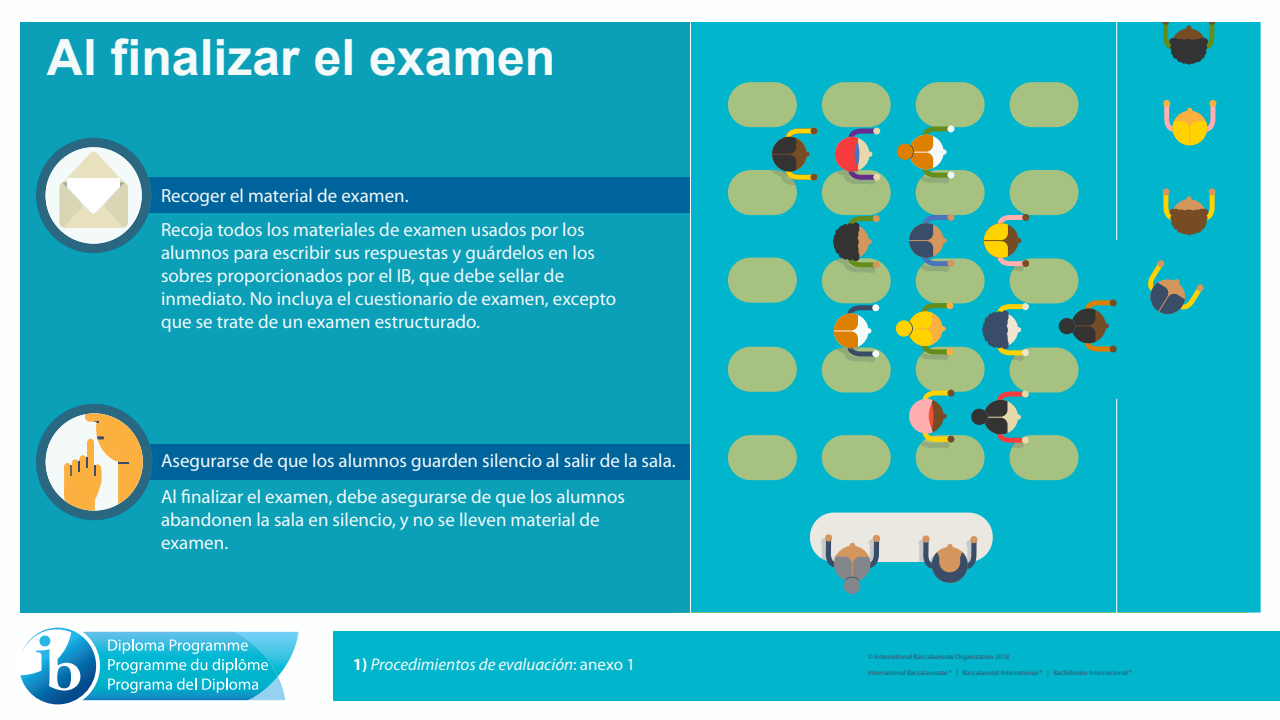
<style>
.page{position:relative;width:1280px;height:720px;background:#fff}
.page>*{position:absolute;margin:0;border:0;box-sizing:border-box;transform-origin:0 0}
.t1{font:700 50px "Arial";color:#f4f9f9}
.t2{font:19px/22.8px "Myriad Pro Regular 5";color:#f4f9f9}
.t3{font:italic 17px "Myriad Pro";color:#f4f9f9}
.t4{font:7px "Myriad Pro Regular 5";color:#394d68}
.s1{font-weight:700;font-style:normal}
.s2{font-family:"Myriad Pro Regular 5";font-style:normal}
</style>
<div class="page">
<div style="left:1118px;top:22px;width:143px;height:591px;background:#00b5cc"></div>
<svg style="left:1162px;top:22px;width:53px;height:41px;background:#2a8a7e"></svg>
<div style="left:1201px;top:38px;width:7px;height:7px;background:#333;border-radius:50%"></div>
<div style="left:1169px;top:38px;width:7px;height:7px;background:#333;border-radius:50%"></div>
<div style="left:1200px;top:44px;width:7px;height:7px;background:#333;border-radius:50%"></div>
<div style="left:1170px;top:44px;width:7px;height:7px;background:#333;border-radius:50%"></div>
<div style="left:1199px;top:49px;width:7px;height:7px;background:#333;border-radius:50%"></div>
<div style="left:1171px;top:49px;width:7px;height:7px;background:#333;border-radius:50%"></div>
<div style="left:1198px;top:52px;width:7px;height:7px;background:#333;border-radius:50%"></div>
<div style="left:1173px;top:52px;width:7px;height:7px;background:#333;border-radius:50%"></div>
<div style="left:1195px;top:55px;width:7px;height:7px;background:#333;border-radius:50%"></div>
<div style="left:1177px;top:55px;width:7px;height:7px;background:#333;border-radius:50%"></div>
<div style="left:1190px;top:57px;width:7px;height:7px;background:#333;border-radius:50%"></div>
<div style="left:1183px;top:39px;width:11px;height:9px;background:#333;border-radius:50%"></div>
<div style="left:1185px;top:56px;width:8px;height:9px;background:#333;border-radius:50%"></div>
<div style="left:1185px;top:49px;width:8px;height:9px;background:#333;border-radius:50%"></div>
<div style="left:1185px;top:43px;width:8px;height:9px;background:#333;border-radius:50%"></div>
<div style="left:1181px;top:57px;width:7px;height:7px;background:#333;border-radius:50%"></div>
<div style="left:1172px;top:38px;width:7px;height:7px;background:#333;border-radius:50%"></div>
<div style="left:1198px;top:38px;width:7px;height:7px;background:#333;border-radius:50%"></div>
<div style="left:20px;top:22px;width:670px;height:591px;background:#0ba0b8"></div>
<div style="left:333px;top:631px;width:947px;height:70px;background:#00b5cc"></div>
<div style="left:1209px;top:188px;width:7px;height:7px;background:#d5965e;border-radius:50%"></div>
<div style="left:1163px;top:188px;width:7px;height:7px;background:#d5965e;border-radius:50%"></div>
<svg style="left:1163px;top:192px;width:52px;height:42px;background:#5ba482"></svg>
<div style="left:1201px;top:209px;width:7px;height:7px;background:#754c24;border-radius:50%"></div>
<div style="left:1170px;top:209px;width:7px;height:7px;background:#754c24;border-radius:50%"></div>
<div style="left:1201px;top:214px;width:7px;height:7px;background:#754c24;border-radius:50%"></div>
<div style="left:1170px;top:214px;width:7px;height:7px;background:#754c24;border-radius:50%"></div>
<div style="left:1200px;top:219px;width:7px;height:7px;background:#754c24;border-radius:50%"></div>
<div style="left:1171px;top:219px;width:7px;height:7px;background:#754c24;border-radius:50%"></div>
<div style="left:1198px;top:223px;width:7px;height:6px;background:#754c24;border-radius:50%"></div>
<div style="left:1173px;top:223px;width:7px;height:6px;background:#754c24;border-radius:50%"></div>
<div style="left:1195px;top:226px;width:7px;height:7px;background:#754c24;border-radius:50%"></div>
<div style="left:1177px;top:226px;width:7px;height:7px;background:#754c24;border-radius:50%"></div>
<div style="left:1190px;top:227px;width:7px;height:7px;background:#754c24;border-radius:50%"></div>
<div style="left:1183px;top:209px;width:12px;height:9px;background:#754c24;border-radius:50%"></div>
<div style="left:1185px;top:227px;width:8px;height:8px;background:#754c24;border-radius:50%"></div>
<div style="left:1185px;top:220px;width:8px;height:9px;background:#754c24;border-radius:50%"></div>
<div style="left:1185px;top:214px;width:8px;height:8px;background:#754c24;border-radius:50%"></div>
<div style="left:1181px;top:227px;width:7px;height:7px;background:#754c24;border-radius:50%"></div>
<div style="left:1172px;top:209px;width:7px;height:7px;background:#754c24;border-radius:50%"></div>
<div style="left:1198px;top:209px;width:7px;height:7px;background:#754c24;border-radius:50%"></div>
<div style="left:1209px;top:100px;width:7px;height:7px;background:#fbb040;border-radius:50%"></div>
<div style="left:1163px;top:100px;width:7px;height:7px;background:#fbb040;border-radius:50%"></div>
<svg style="left:1164px;top:103px;width:51px;height:42px;background:#93bc73"></svg>
<svg style="left:1147px;top:260px;width:57px;height:56px;background:#399e9a"></svg>
<div style="left:86px;top:445px;width:604px;height:35px;background:#00649c"></div>
<div style="left:36px;top:404px;width:116px;height:116px;background:#2a6781;border-radius:50%"></div>
<div style="left:46px;top:413px;width:97px;height:98px;background:#f4f9f9;border-radius:50%"></div>
<svg style="left:64px;top:413px;width:79px;height:98px"></svg>
<div style="left:86px;top:178px;width:604px;height:35px;background:#00649c"></div>
<div style="left:36px;top:138px;width:115px;height:115px;background:#2a6781;border-radius:50%"></div>
<svg style="left:42px;top:144px;width:103px;height:103px"></svg>
<svg style="left:689px;top:22px;width:429px;height:591px;background:#35b4b3"></svg>
<hr style="left:1116px;top:22px;width:1px;height:218px;background:#fff">
<svg style="left:20px;top:627px;width:279px;height:78px"></svg>
<h1 class="t1" style="left:47px;top:25px;width:510px">Al finalizar el examen</h1>
<p class="t2" style="left:161px;top:178px;width:425px;line-height:34.9px">Recoger el material de examen.<br>Recoja todos los materiales de examen usados por los</p>
<p class="t2" style="left:161px;top:242px;width:457px">alumnos para escribir sus respuestas y guárdelos en los sobres proporcionados por el IB, que debe sellar de inmediato. No incluya el cuestionario de examen, excepto que se trate de un examen estructurado.</p>
<p class="t2" style="left:161px;top:443px;width:516px;line-height:36px">Asegurarse de que los alumnos guarden silencio al salir de la sala.<br>Al finalizar el examen, debe asegurarse de que los alumnos</p>
<p class="t2" style="left:161px;top:509px;width:440px">abandonen la sala en silencio, y no se lleven material de examen.</p>
<p class="t3" style="left:353px;top:654px;width:284px"><span class="s1">1)</span> Procedimientos de evaluación<span class="s2">: anexo 1</span></p>
<p class="t4" style="left:868px;top:653px;width:143px">© International Baccalaureate Organization 2018</p>
<p class="t4" style="left:868px;top:669px;width:265px">International Baccalaureate ® | Baccalauréat International ® | Bachillerato Internacional ®</p>
</div>
